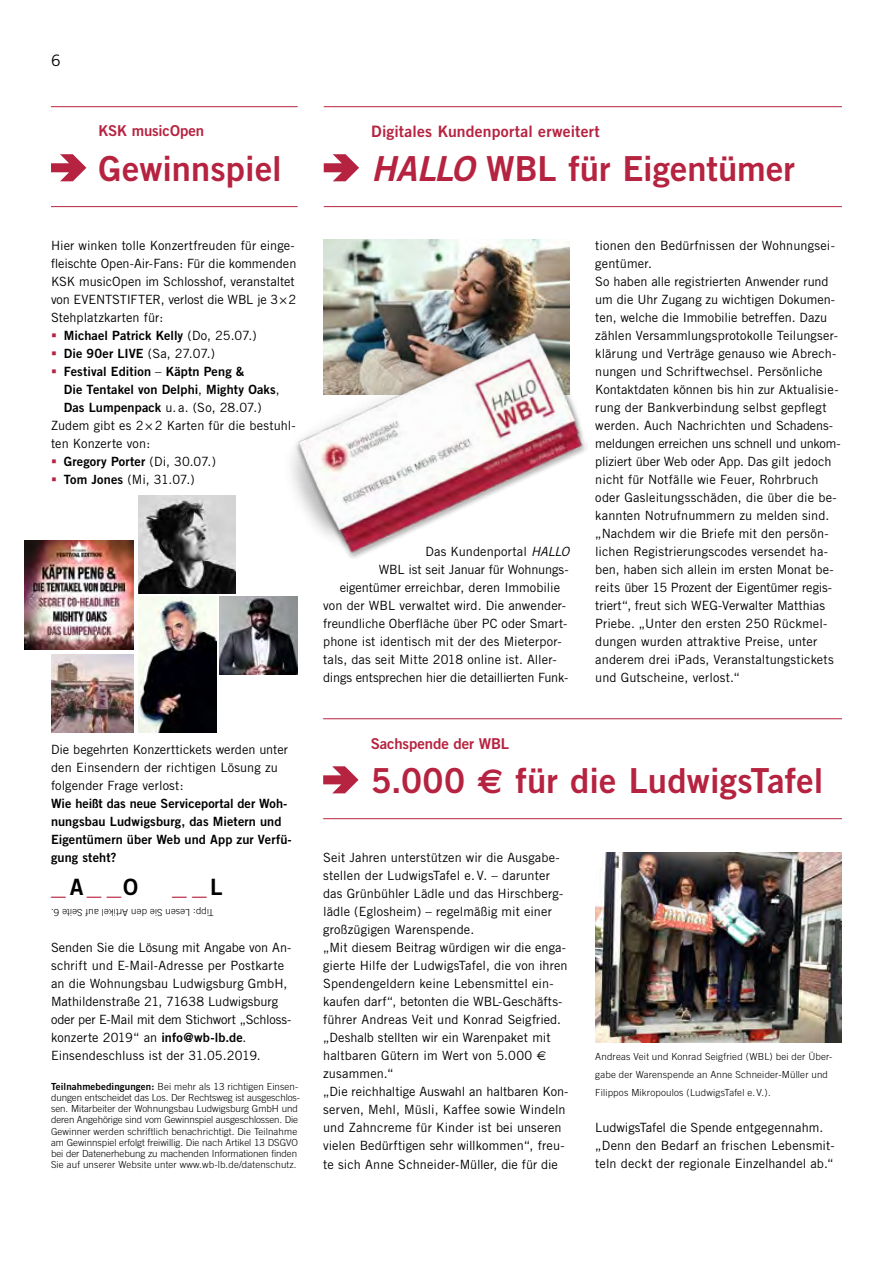
<style>
.page{position:relative;width:893px;height:1263px;background:#fff}
.page>*{position:absolute;margin:0;border:0;box-sizing:border-box;transform-origin:0 0}
.t1{font:34.5px "Trade Gothic Bold Two";letter-spacing:.005em;color:#b62340}
.t2{font:22.5px "Trade Gothic Bold Two";color:#b62340;scale:1.3 1}
.t3{font:15.75px "Trade Gothic Bold Two";letter-spacing:.01em;color:#b62340}
.t4{font:15.75px "Trade Gothic";color:#000}
.t5{font:15px "Trade Gothic Bold Two";letter-spacing:-.01em;color:#b62340}
.t6{font:12.75px/18px "Trade Gothic";letter-spacing:.005em;color:#000}
.t7{font:12.75px/18px "Trade Gothic Bold Two";letter-spacing:.01em;color:#000}
.t8{font:12.75px "Trade Gothic";letter-spacing:-.015em;color:#000}
.t9{font:300 9.75px/11.2px "Trade Gothic";letter-spacing:.005em;color:#000}
.s1{color:#b62340}
.s2{font-family:"Trade Gothic"}
.s3{font-family:"Trade Gothic Bold Two"}
.s4{color:#000}
.s5{font-family:"Trade Gothic Bold Two";font-weight:400}
.s6{font-style:italic}
.s7{font-family:"Euro Sans";font-weight:700}
.s8{font-family:"Euro Sans"}
</style>
<div class="page">
<svg style="left:323px;top:766px;width:36px;height:27px"></svg>
<hr style="left:323px;top:718px;width:519px;height:1px;background:#b62340">
<hr style="left:323px;top:818px;width:519px;height:1px;background:#b62340">
<svg style="left:51px;top:154px;width:35px;height:27px"></svg>
<hr style="left:51px;top:106px;width:247px;height:1px;background:#b62340">
<hr style="left:51px;top:206px;width:247px;height:1px;background:#b62340">
<svg style="left:324px;top:154px;width:35px;height:27px"></svg>
<hr style="left:324px;top:106px;width:518px;height:1px;background:#b62340">
<hr style="left:324px;top:206px;width:518px;height:1px;background:#b62340">
<img style="left:323px;top:240px;width:247px;height:73px">
<img style="left:595px;top:852px;width:247px;height:190px">
<img style="left:291px;top:313px;width:297px;height:245px">
<img style="left:138px;top:597px;width:78px;height:136px">
<img style="left:25px;top:540px;width:109px;height:110px">
<img style="left:220px;top:597px;width:78px;height:78px">
<img style="left:138px;top:495px;width:98px;height:98px">
<img style="left:51px;top:655px;width:83px;height:78px">
<p class="t4" style="left:51px;top:51px;width:11px">6</p>
<p class="t5" style="left:99px;top:122px;width:107px">KSK musicOpen</p>
<h1 class="t1" style="left:99px;top:147px;width:185px">Gewinnspiel</h1>
<p class="t6" style="left:51px;top:237px;width:247px">Hier winken tolle Konzertfreuden für einge&shy;fleischte Open-Air-Fans: Für die kommenden KSK musicOpen im Schlosshof, veranstaltet von EVENTSTIFTER, verlost die WBL je 3×2<br>Stehplatzkarten für:</p>
<p class="t7" style="left:51px;top:327px;width:207px"><span class="s1">▪</span> Michael Patrick Kelly <span class="s2">(Do, 25.07.)</span></p>
<p class="t7" style="left:51px;top:345px;width:166px"><span class="s1">▪</span> Die 90er LIVE <span class="s2">(Sa, 27.07.)</span></p>
<p class="t7" style="left:64px;top:363px;width:217px;text-indent:-13px"><span class="s1">▪</span> Festival Edition <span class="s2">–</span> Käptn Peng &amp;<br>Die Tentakel von Delphi<span class="s2">,</span> Mighty Oaks<span class="s2">,</span></p>
<p class="t6" style="left:51px;top:399px;width:246px;text-indent:13px"><span class="s3">Das Lumpenpack</span> u. a. (So, 28.07.)<br>Zudem gibt es 2×2 Karten für die bestuhl&shy;ten Konzerte von:</p>
<p class="t7" style="left:51px;top:453px;width:166px"><span class="s1">▪</span> Gregory Porter <span class="s2">(Di, 30.07.)</span></p>
<p class="t6" style="left:51px;top:471px;width:145px"><span class="s1">▪</span> <span class="s3">Tom Jones</span> (Mi, 31.07.)</p>
<p class="t6" style="left:51px;top:741px;width:239px">Die begehrten Konzerttickets werden unter den Einsendern der richtigen Lösung zu folgender Frage verlost:</p>
<p class="t7" style="left:51px;top:795px;width:242px">Wie heißt das neue Serviceportal der Woh&shy;nungsbau Ludwigsburg, das Mietern und<br>Eigentümern über Web und App zur Verfü&shy;gung steht?</p>
<h2 class="t2" style="left:51px;top:873px;width:68px">_<span class="s4">A</span>__<span class="s4">O</span></h2>
<h2 class="t2" style="left:172px;top:873px;width:40px">__<span class="s4">L</span></h2>
<p class="t9" style="left:214px;top:918px;width:164px;rotate:-180deg">Tipp: Lesen Sie den Artikel auf Seite 6.</p>
<p class="t6" style="left:51px;top:939px;width:242px">Senden Sie die Lösung mit Angabe von An&shy;schrift und E-Mail-Adresse per Postkarte an die Wohnungsbau Ludwigsburg GmbH, Mathildenstraße 21, 71638 Ludwigsburg oder per E-Mail mit dem Stichwort „Schloss&shy;konzerte 2019“ an <span class="s3">info@wb-lb.de</span>.<br>Einsendeschluss ist der 31.05.2019.</p>
<p class="t9" style="left:51px;top:1080px;width:251px"><span class="s5">Teilnahmebedingungen:</span> Bei mehr als 13 richtigen Einsen&shy;dungen entscheidet das Los. Der Rechtsweg ist ausgeschlos&shy;sen. Mitarbeiter der Wohnungsbau Ludwigsburg GmbH und deren Angehörige sind vom Gewinnspiel ausgeschlossen. Die Gewinner werden schriftlich benachrichtigt. Die Teilnahme am Gewinnspiel erfolgt freiwillig. Die nach Artikel 13 DSGVO bei der Datenerhebung zu machenden Informationen finden Sie auf unserer Website unter www.wb-lb.de/datenschutz.</p>
<p class="t3" style="left:371px;top:122px;width:230px">Digitales Kundenportal erweitert</p>
<h1 class="t1" style="left:371px;top:148px;width:425px"><span class="s6">HALLO</span> WBL für Eigentümer</h1>
<p class="t6" style="left:425px;top:543px;width:145px">Das Kundenportal <span class="s6">HALLO</span></p>
<p class="t6" style="left:379px;top:561px;width:191px">WBL ist seit Januar für Wohnungs-</p>
<p class="t6" style="left:340px;top:579px;width:222px">eigentümer erreichbar, deren Immobilie</p>
<p class="t6" style="left:323px;top:597px;width:244px">von der WBL verwaltet wird. Die anwender-</p>
<p class="t6" style="left:323px;top:615px;width:246px">freundliche Oberfläche über PC oder Smart-</p>
<p class="t6" style="left:323px;top:633px;width:240px">phone ist identisch mit der des Mieterpor-</p>
<p class="t6" style="left:323px;top:651px;width:235px">tals, das seit Mitte 2018 online ist. Aller-</p>
<p class="t8" style="left:323px;top:670px;width:247px">dings entsprechen hier die detaillierten Funk-</p>
<p class="t6" style="left:595px;top:237px;width:247px">tionen den Bedürfnissen der Wohnungsei&shy;gentümer.<br>So haben alle registrierten Anwender rund um die Uhr Zugang zu wichtigen Dokumen&shy;ten, welche die Immobilie betreffen. Dazu zählen Versammlungsprotokolle Teilungser&shy;klärung und Verträge genauso wie Abrech&shy;nungen und Schriftwechsel. Persönliche Kontaktdaten können bis hin zur Aktualisie&shy;rung der Bankverbindung selbst gepflegt werden. Auch Nachrichten und Schadens&shy;meldungen erreichen uns schnell und unkom&shy;pliziert über Web oder App. Das gilt jedoch nicht für Notfälle wie Feuer, Rohrbruch oder Gasleitungsschäden, die über die be&shy;kannten Notrufnummern zu melden sind. „Nachdem wir die Briefe mit den persön&shy;lichen Registrierungscodes versendet ha&shy;ben, haben sich allein im ersten Monat be&shy;reits über 15 Prozent der Eigentümer regis&shy;triert“, freut sich WEG-Verwalter Matthias Priebe. „Unter den ersten 250 Rückmel&shy;dungen wurden attraktive Preise, unter anderem drei iPads, Veranstaltungstickets und Gutscheine, verlost.“</p>
<p class="t5" style="left:371px;top:734px;width:140px">Sachspende der WBL</p>
<h1 class="t1" style="left:371px;top:759px;width:454px">5.000 <span class="s7">€</span> für die LudwigsTafel</h1>
<p class="t6" style="left:323px;top:849px;width:247px">Seit Jahren unterstützen wir die Ausgabe&shy;stellen der LudwigsTafel e. V. – darunter das Grünbühler Lädle und das Hirschberg&shy;lädle (Eglosheim) – regelmäßig mit einer großzügigen Warenspende.<br>„Mit diesem Beitrag würdigen wir die enga&shy;gierte Hilfe der LudwigsTafel, die von ihren Spendengeldern keine Lebensmittel ein&shy;kaufen darf“, betonten die WBL-Geschäfts&shy;führer Andreas Veit und Konrad Seigfried. „Deshalb stellten wir ein Warenpaket mit haltbaren Gütern im Wert von 5.000 <span class="s8">€ </span>zusammen.“<br>„Die reichhaltige Auswahl an haltbaren Kon&shy;serven, Mehl, Müsli, Kaffee sowie Windeln und Zahncreme für Kinder ist bei unseren vielen Bedürftigen sehr willkommen“, freu&shy;te sich Anne Schneider-Müller, die für die</p>
<p class="t9" style="left:595px;top:1048px;width:239px;line-height:18px">Andreas Veit und Konrad Seigfried (WBL) bei der Über&shy;gabe der Warenspende an Anne Schneider-Müller und<br>Filippos Mikropoulos (LudwigsTafel e. V.).</p>
<p class="t6" style="left:595px;top:1119px;width:241px">LudwigsTafel die Spende entgegennahm. „Denn den Bedarf an frischen Lebensmit&shy;teln deckt der regionale Einzelhandel ab.“</p>
</div>
